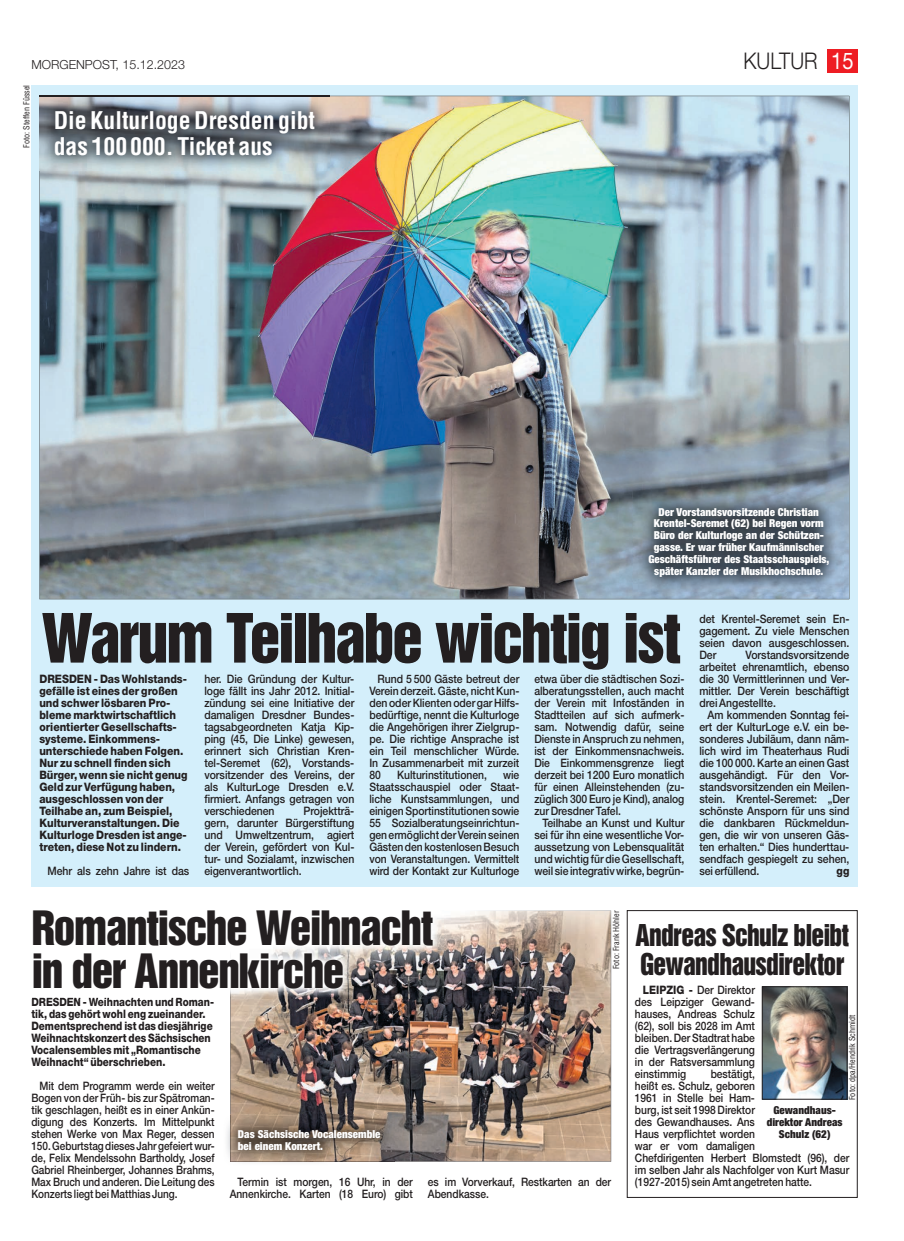
<style>
.page{position:relative;width:904px;height:1241px;background:#fff}
.page>*{position:absolute;margin:0;border:0;box-sizing:border-box;transform-origin:0 0}
.t1{font:62px "Helvetica Inserat";letter-spacing:-.04em;color:#231f20}
.t2{font:43.25px/43.2px "Helvetica Inserat";letter-spacing:-.035em;color:#231f20}
.t3{font:27.5px/28.8px "Helvetica Inserat";letter-spacing:-.03em;color:#231f20;scale:.93 1}
.t4{font:700 condensed 23.75px/26.2px "Helvetica";color:#fff}
.t5{font:300 23px "Helvetica Neue";color:#231f20;scale:.88 1}
.t6{font:300 12.5px "Helvetica Neue";color:#231f20}
.t7{font:500 11.62px/12px "Helvetica Neue";letter-spacing:-.005em;color:#231f20;text-align:justify;scale:.9 1}
.t8{font:500 11.62px/12px "Helvetica Neue";letter-spacing:-.005em;color:#231f20;text-align:justify;scale:.89 1}
.t9{font:500 11.62px/12px "Helvetica Neue";letter-spacing:-.005em;color:#231f20;scale:.88 1}
.t10{font:800 11.62px/12px "Helvetica Neue";color:#231f20;scale:.9 1}
.t11{font:500 11.62px/12px "Helvetica Neue";letter-spacing:-.005em;color:#231f20;text-align:justify;scale:.87 1}
.t12{font:800 11.62px/12px "Helvetica Neue";color:#231f20;scale:.85 1}
.t13{font:900 condensed 11px/12px "Helvetica Neue";color:#fff;text-align:center}
.t14{font:900 condensed 11px/12px "Helvetica Neue";color:#231f20;text-align:center}
.t15{font:condensed 8.12px "Helvetica";color:#231f20}
.s1{font-weight:400;color:#fff}
.s2{font-weight:800}
</style>
<div class="page">
<div style="left:827px;top:50px;width:30px;height:23px;background:#ee1d23"></div>
<div style="left:31px;top:85px;width:826px;height:801px;background:#d4effb"></div>
<img style="left:39px;top:96px;width:810px;height:503px">
<div style="left:627px;top:910px;width:230px;height:287px;border:1px solid #231f20"></div>
<img style="left:764px;top:988px;width:81px;height:109px">
<div style="left:762px;top:986px;width:85px;height:113px;border:1px solid #231f20"></div>
<img style="left:230px;top:910px;width:381px;height:251px">
<img style="left:32px;top:997px;width:149px;height:1px">
<img style="left:230px;top:910px;width:213px;height:88px">
<img style="left:40px;top:96px;width:289px;height:74px">
<img style="left:633px;top:492px;width:210px;height:99px">
<img style="left:227px;top:1125px;width:168px;height:37px">
<img style="left:230px;top:1114px;width:165px;height:47px">
<p class="t6" style="left:31px;top:57px;width:155px">MORGENPOST, 15.12.2023</p>
<h3 class="t5" style="left:743px;top:47px;width:127px">KULTUR <span class="s1">15</span></h3>
<p class="t15" style="left:22px;top:148px;width:64px;rotate:-90deg">Foto: Steffen Füssel</p>
<h3 class="t4" style="left:54px;top:107px;width:263px">Die Kulturloge Dresden gibt das 100 000. Ticket aus</h3>
<p class="t13" style="left:648px;top:505px;width:182px">Der Vorstandsvorsitzende Christian Krentel-Seremet (62) bei Regen vorm Büro der Kulturloge an der Schützen&shy;gasse. Er war früher Kaufmännischer Geschäftsführer des Staatsschauspiels, später Kanzler der Musikhochschule.</p>
<h1 class="t1" style="left:41px;top:601px;width:641px">Warum Teilhabe wichtig ist</h1>
<p class="t10" style="left:39px;top:672px;width:166px">DRESDEN - Das Wohlstands&shy;gefälle ist eines der großen und schwer lösbaren Pro&shy;bleme marktwirtschaftlich orientierter Gesellschafts&shy;systeme. Einkommens&shy;unterschiede haben Folgen.<br>Nur zu schnell finden sich<br>Bürger, wenn sie nicht genug<br>Geld zur Verfügung haben, ausgeschlossen von der<br>Teilhabe an, zum Beispiel,<br>Kulturveranstaltungen. Die<br>Kulturloge Dresden ist ange&shy;treten, diese Not zu lindern.</p>
<p class="t7" style="left:47px;top:864px;width:159px">Mehr als zehn Jahre ist das</p>
<p class="t7" style="left:204px;top:672px;width:168px">her. Die Gründung der Kultur&shy;loge fällt ins Jahr 2012. Initial&shy;zündung sei eine Initiative der damaligen Dresdner Bundes&shy;tagsabgeordneten Katja Kip&shy;ping (45, Die Linke) gewesen, erinnert sich Christian Kren&shy;tel-Seremet (62), Vorstands&shy;vorsitzender des Vereins, der als KulturLoge Dresden e.V. firmiert. Anfangs getragen von verschiedenen</p>
<p class="t7" style="left:204px;top:804px;width:168px;text-indent:99px">Projektträ&shy;gern, darunter Bürgerstiftung und Umweltzentrum, agiert der Verein, gefördert von Kul&shy;tur- und Sozialamt, inzwischen eigenverantwortlich.</p>
<p class="t7" style="left:369px;top:672px;width:168px;text-indent:8px">Rund 5 500 Gäste betreut der Verein derzeit. Gäste, nicht Kun&shy;den oder Klienten oder gar Hilfs&shy;bedürftige, nennt die Kulturloge die Angehörigen ihrer Zielgrup&shy;pe. Die richtige Ansprache ist ein Teil menschlicher Würde.<br>In Zusammenarbeit mit zurzeit 80</p>
<p class="t8" style="left:369px;top:768px;width:170px;text-indent:134px">wie Staatsschauspiel oder Staat&shy;liche Kunstsammlungen, und einigen Sportinstitutionen sowie 55 Sozialberatungseinrichtun&shy;gen ermöglicht der Verein seinen Gästen den kostenlosen Besuch von Veranstaltungen. Vermittelt wird der Kontakt zur Kulturloge</p>
<p class="t8" style="left:397px;top:768px;width:102px">Kulturinstitutionen,</p>
<p class="t8" style="left:534px;top:672px;width:170px">etwa über die städtischen Sozi&shy;alberatungsstellen, auch macht der Verein mit Infoständen in Stadtteilen auf sich aufmerk&shy;sam. Notwendig dafür, seine Dienste in Anspruch zu nehmen, ist der Einkommensnachweis.<br>Die Einkommensgrenze liegt derzeit bei 1200 Euro monatlich für einen Alleinstehenden (zu&shy;züglich 300 Euro je Kind), analog zur Dresdner Tafel.</p>
<p class="t7" style="left:534px;top:816px;width:168px;text-indent:8px">Teilhabe an Kunst und Kultur sei für ihn eine wesentliche Vor&shy;aussetzung von Lebensqualität und wichtig für die Gesellschaft, weil sie integrativ wirke, begrün-</p>
<p class="t7" style="left:699px;top:613px;width:168px">det Krentel-Seremet sein En&shy;gagement. Zu viele Menschen seien davon ausgeschlossen.<br>Der</p>
<p class="t7" style="left:699px;top:648px;width:168px;text-indent:46px">Vorstandsvorsitzende arbeitet ehrenamtlich, ebenso die 30 Vermittlerinnen und Ver&shy;mittler. Der Verein beschäftigt drei Angestellte.</p>
<p class="t7" style="left:699px;top:708px;width:168px;text-indent:8px">Am kommenden Sonntag fei&shy;ert der KulturLoge e.V. ein be&shy;sonderes Jubiläum, dann näm&shy;lich wird im Theaterhaus Rudi die 100 000. Karte an einen Gast ausgehändigt. Für den Vor&shy;standsvorsitzenden ein Meilen&shy;stein. Krentel-Seremet: „Der schönste Ansporn für uns sind die dankbaren Rückmeldun&shy;gen, die wir von unseren Gäs&shy;ten erhalten.“ Dies hunderttau&shy;sendfach gespiegelt zu sehen, sei erfüllend.</p>
<p class="t10" style="left:836px;top:864px;width:16px">gg</p>
<h2 class="t2" style="left:31px;top:906px;width:403px">Romantische Weihnacht in der Annenkirche</h2>
<p class="t15" style="left:611px;top:969px;width:60px;rotate:-90deg">Foto: Frank Höhler</p>
<p class="t12" style="left:31px;top:995px;width:216px">DRESDEN - Weihnachten und Roman&shy;tik, das gehört wohl eng zueinander.<br>Dementsprechend ist das diesjährige Weihnachtskonzert des Sächsischen Vocalensembles mit „Romantische Weihnacht“ überschrieben.</p>
<p class="t11" style="left:31px;top:1079px;width:212px;text-indent:8px">Mit dem Programm werde ein weiter Bogen von der Früh- bis zur Spätroman&shy;tik geschlagen, heißt es in einer Ankün&shy;digung des Konzerts. Im Mittelpunkt stehen Werke von Max Reger, dessen 150. Geburtstag dieses Jahr gefeiert wur&shy;de, Felix Mendelssohn Bartholdy, Josef Gabriel Rheinberger, Johannes Brahms, Max Bruch und anderen. Die Leitung des Konzerts liegt bei Matthias Jung.</p>
<p class="t13" style="left:238px;top:1127px;width:144px;text-align:left">Das Sächsische Vocalensemble bei einem Konzert.</p>
<p class="t9" style="left:230px;top:1175px;width:210px;text-align:right">Termin ist morgen, 16 Uhr, in der<br>Annenkirche. Karten (18 Euro) gibt</p>
<p class="t9" style="left:428px;top:1175px;width:210px">es im Vorverkauf, Restkarten an der<br>Abendkasse.</p>
<h3 class="t3" style="left:635px;top:921px;width:231px">Andreas Schulz bleibt<br>Gewandhausdirektor</h3>
<p class="t9" style="left:635px;top:983px;width:138px;text-align:justify;text-indent:8px"><span class="s2">LEIPZIG -</span> Der Direktor des Leipziger Gewand&shy;hauses, Andreas Schulz (62), soll bis 2028 im Amt bleiben. Der Stadtrat habe die Vertragsverlängerung in der Ratsversammlung einstimmig</p>
<p class="t15" style="left:847px;top:1099px;width:87px;rotate:-90deg">Foto: dpa/Hendrik Schmidt</p>
<p class="t9" style="left:635px;top:1067px;width:245px;text-indent:76px">bestätigt,<br>heißt es. Schulz, geboren<br>1961 in Stelle bei Ham-<br>burg, ist seit 1998 Direktor<br>des Gewandhauses. Ans<br>Haus verpflichtet worden<br>war er vom damaligen<br>Chefdirigenten Herbert Blomstedt (96), der im selben Jahr als Nachfolger von Kurt Masur (1927-2015) sein Amt angetreten hatte.</p>
<p class="t14" style="left:766px;top:1103px;width:77px">Gewandhaus&shy;direktor Andreas<br>Schulz (62)</p>
</div>
